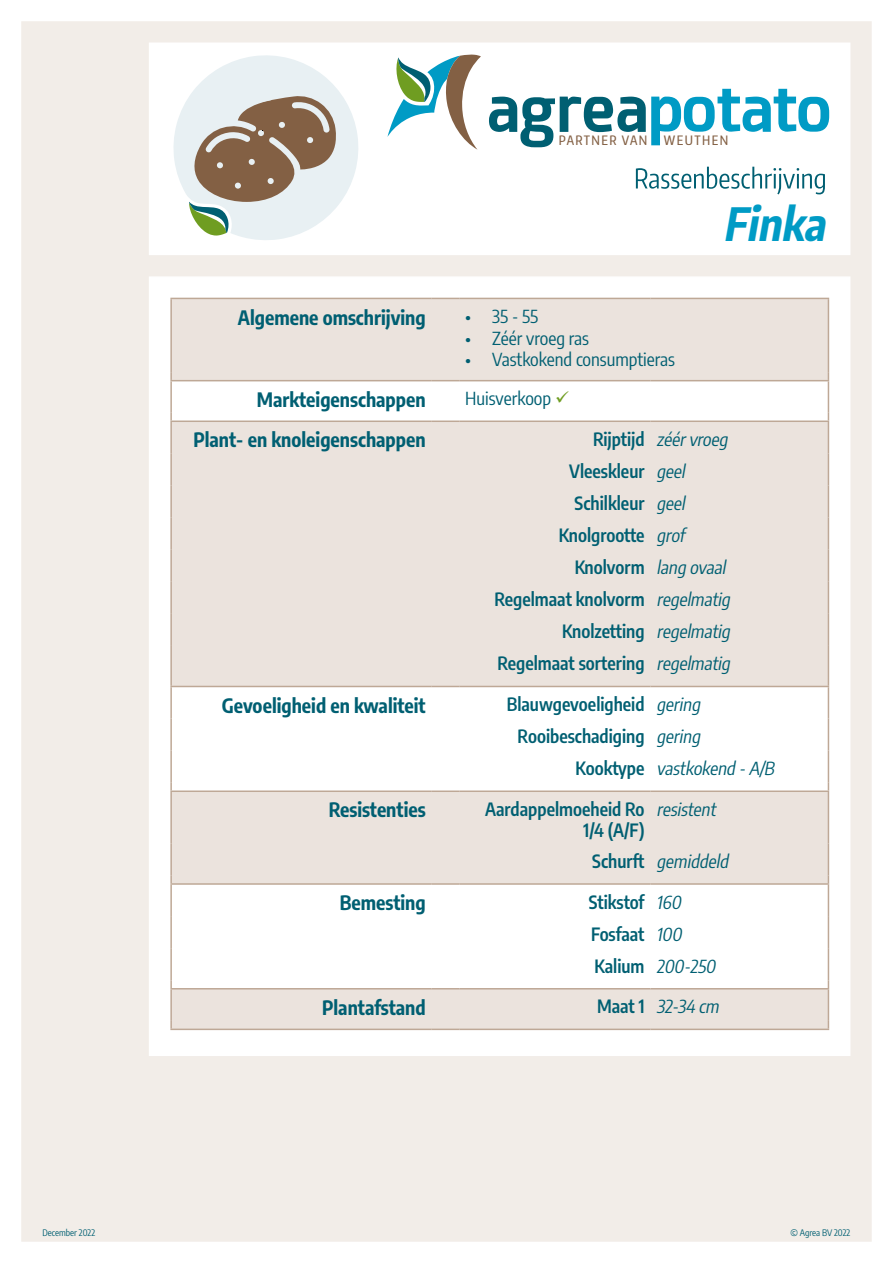
<style>
.page{position:relative;width:893px;height:1263px;background:#fff}
.page>*{position:absolute;margin:0;border:0;box-sizing:border-box;transform-origin:0 0}
.t1{font:italic 700 45px "Encode Sans Condensed";color:#009bc5}
.t2{font:700 19.5px "Encode Sans Condensed";color:#005f72}
.t3{font:600 18px/32.1px "Encode Sans Condensed";color:#005f72;text-align:right}
.t4{font:italic 18px "Encode Sans Condensed";color:#005f72}
.t5{font:18px "Encode Sans Condensed";color:#005f72}
.t6{font:500 12.9px "Encode Sans Compressed";letter-spacing:.11em;color:#836044}
.t7{font:9px "Encode Sans Condensed";color:#005f72}
.s1{color:#6f9d21}
.s2{font-weight:600;font-style:normal}
.s3{font-weight:400;font-style:italic}
</style>
<div class="page">
<div style="left:21px;top:21px;width:851px;height:1221px;background:#f2ede8"></div>
<div style="left:149px;top:43px;width:701px;height:212px;background:#fff"></div>
<svg style="left:173px;top:55px;width:185px;height:185px"></svg>
<svg style="left:387px;top:54px;width:94px;height:96px"></svg>
<svg style="left:489px;top:89px;width:340px;height:58px"></svg>
<div style="left:149px;top:276px;width:701px;height:780px;background:#fff"></div>
<svg style="left:636px;top:167px;width:189px;height:27px"></svg>
<svg style="left:172px;top:299px;width:656px;height:729px;fill:#ebe3dd"></svg>
<hr style="left:170px;top:422px;width:2px;height:31px;background:#bea896">
<hr style="left:828px;top:422px;width:1px;height:31px;background:#bea896">
<hr style="left:170px;top:453px;width:2px;height:32px;background:#bea896">
<hr style="left:828px;top:453px;width:1px;height:32px;background:#bea896">
<hr style="left:170px;top:485px;width:2px;height:32px;background:#bea896">
<hr style="left:828px;top:485px;width:1px;height:32px;background:#bea896">
<hr style="left:170px;top:517px;width:2px;height:33px;background:#bea896">
<hr style="left:828px;top:517px;width:1px;height:33px;background:#bea896">
<hr style="left:170px;top:550px;width:2px;height:32px;background:#bea896">
<hr style="left:828px;top:550px;width:1px;height:32px;background:#bea896">
<hr style="left:170px;top:582px;width:2px;height:32px;background:#bea896">
<hr style="left:828px;top:582px;width:1px;height:32px;background:#bea896">
<hr style="left:170px;top:614px;width:2px;height:32px;background:#bea896">
<hr style="left:828px;top:614px;width:1px;height:32px;background:#bea896">
<hr style="left:170px;top:646px;width:2px;height:32px;background:#bea896">
<hr style="left:828px;top:646px;width:1px;height:32px;background:#bea896">
<svg style="left:170px;top:678px;width:2px;height:8px"></svg>
<hr style="left:170px;top:298px;width:262px;height:1px;background:#bea896">
<hr style="left:170px;top:299px;width:2px;height:73px;background:#bea896">
<svg style="left:432px;top:298px;width:27px;height:1px"></svg>
<hr style="left:459px;top:298px;width:192px;height:1px;background:#bea896">
<hr style="left:651px;top:298px;width:178px;height:1px;background:#bea896">
<hr style="left:828px;top:299px;width:1px;height:73px;background:#bea896">
<svg style="left:170px;top:372px;width:2px;height:8px"></svg>
<hr style="left:170px;top:686px;width:262px;height:1px;background:#bea896">
<hr style="left:170px;top:687px;width:2px;height:31px;background:#bea896">
<svg style="left:432px;top:686px;width:27px;height:1px"></svg>
<hr style="left:459px;top:686px;width:192px;height:1px;background:#bea896">
<hr style="left:651px;top:686px;width:178px;height:1px;background:#bea896">
<hr style="left:828px;top:687px;width:1px;height:31px;background:#bea896">
<hr style="left:170px;top:718px;width:2px;height:33px;background:#bea896">
<hr style="left:828px;top:718px;width:1px;height:33px;background:#bea896">
<hr style="left:170px;top:751px;width:2px;height:32px;background:#bea896">
<hr style="left:828px;top:751px;width:1px;height:32px;background:#bea896">
<svg style="left:170px;top:783px;width:2px;height:7px"></svg>
<hr style="left:170px;top:790px;width:262px;height:2px;background:#bea896">
<hr style="left:170px;top:792px;width:2px;height:51px;background:#bea896">
<hr style="left:432px;top:790px;width:27px;height:2px;background:#bea896">
<hr style="left:459px;top:790px;width:192px;height:2px;background:#bea896">
<hr style="left:651px;top:790px;width:178px;height:2px;background:#bea896">
<hr style="left:828px;top:792px;width:1px;height:51px;background:#bea896">
<hr style="left:170px;top:843px;width:2px;height:32px;background:#bea896">
<hr style="left:828px;top:843px;width:1px;height:32px;background:#bea896">
<svg style="left:170px;top:875px;width:2px;height:8px"></svg>
<hr style="left:170px;top:883px;width:262px;height:2px;background:#bea896">
<hr style="left:170px;top:885px;width:2px;height:31px;background:#bea896">
<hr style="left:432px;top:883px;width:27px;height:2px;background:#bea896">
<hr style="left:459px;top:883px;width:192px;height:2px;background:#bea896">
<hr style="left:651px;top:883px;width:178px;height:2px;background:#bea896">
<hr style="left:828px;top:885px;width:1px;height:31px;background:#bea896">
<hr style="left:170px;top:916px;width:2px;height:32px;background:#bea896">
<hr style="left:828px;top:916px;width:1px;height:32px;background:#bea896">
<hr style="left:170px;top:948px;width:2px;height:32px;background:#bea896">
<hr style="left:828px;top:948px;width:1px;height:32px;background:#bea896">
<svg style="left:170px;top:980px;width:2px;height:8px"></svg>
<hr style="left:170px;top:380px;width:262px;height:1px;background:#bea896">
<hr style="left:170px;top:381px;width:2px;height:32px;background:#bea896">
<svg style="left:432px;top:380px;width:27px;height:1px"></svg>
<hr style="left:459px;top:380px;width:192px;height:1px;background:#bea896">
<hr style="left:651px;top:380px;width:178px;height:1px;background:#bea896">
<hr style="left:828px;top:381px;width:1px;height:32px;background:#bea896">
<svg style="left:170px;top:413px;width:2px;height:7px"></svg>
<hr style="left:170px;top:420px;width:262px;height:2px;background:#bea896">
<hr style="left:432px;top:420px;width:27px;height:2px;background:#bea896">
<hr style="left:459px;top:420px;width:192px;height:2px;background:#bea896">
<hr style="left:651px;top:420px;width:178px;height:2px;background:#bea896">
<hr style="left:170px;top:988px;width:262px;height:1px;background:#bea896">
<hr style="left:170px;top:989px;width:2px;height:32px;background:#bea896">
<svg style="left:432px;top:988px;width:27px;height:1px"></svg>
<hr style="left:459px;top:988px;width:192px;height:1px;background:#bea896">
<hr style="left:651px;top:988px;width:178px;height:1px;background:#bea896">
<hr style="left:828px;top:989px;width:1px;height:32px;background:#bea896">
<svg style="left:170px;top:1021px;width:2px;height:7px"></svg>
<hr style="left:170px;top:1028px;width:262px;height:2px;background:#bea896">
<hr style="left:432px;top:1028px;width:27px;height:2px;background:#bea896">
<hr style="left:459px;top:1028px;width:192px;height:2px;background:#bea896">
<hr style="left:651px;top:1028px;width:178px;height:2px;background:#bea896">
<p class="t6" style="left:559px;top:132px;width:90px">PARTNER VAN</p>
<p class="t6" style="left:664px;top:132px;width:66px">WEUTHEN</p>
<h1 class="t1" style="left:723px;top:190px;width:114px">Finka</h1>
<p class="t2" style="left:238px;top:302px;width:189px">Algemene omschrijving</p>
<p class="t5" style="left:465px;top:304px;width:74px">• 35 - 55</p>
<p class="t5" style="left:465px;top:325px;width:125px">• Zéér vroeg ras</p>
<p class="t5" style="left:465px;top:347px;width:211px">• Vastkokend consumptieras</p>
<p class="t2" style="left:257px;top:385px;width:170px">Markteigenschappen</p>
<p class="t5" style="left:465px;top:386px;width:105px">Huisverkoop <span class="s1">✓</span></p>
<p class="t2" style="left:193px;top:425px;width:234px">Plant- en knoleigenschappen</p>
<p class="t4" style="left:593px;top:426px;width:140px"><span class="s2">R ij p t ij d</span> zéérvroeg</p>
<p class="t3" style="left:569px;top:454px;width:121px">Vleeskleur <span class="s3">geel</span></p>
<p class="t3" style="left:575px;top:486px;width:116px">Schilkleur <span class="s3">geel</span></p>
<p class="t3" style="left:559px;top:518px;width:131px">Knolgrootte <span class="s3">grof</span></p>
<p class="t4" style="left:575px;top:555px;width:156px"><span class="s2">Knolvorm</span> lang ovaal</p>
<p class="t3" style="left:495px;top:582px;width:241px">Regelmaat knolvorm <span class="s3">regelmatig</span></p>
<p class="t3" style="left:562px;top:614px;width:173px">Knolzetting <span class="s3">regelmatig</span></p>
<p class="t3" style="left:497px;top:647px;width:238px">Regelmaat sortering <span class="s3">regelmatig</span></p>
<p class="t2" style="left:222px;top:690px;width:205px">Gevoeligheid en kwaliteit</p>
<p class="t3" style="left:507px;top:687px;width:199px">Blauwgevoeligheid <span class="s3">gering</span></p>
<p class="t3" style="left:518px;top:719px;width:188px">Rooibeschadiging <span class="s3">gering</span></p>
<p class="t4" style="left:576px;top:756px;width:204px"><span class="s2">Ko o kty p e</span> vastkokend -A/B</p>
<p class="t2" style="left:329px;top:795px;width:99px">Resistenties</p>
<p class="t3" style="left:485px;top:797px;width:161px;line-height:21.6px">Aardappelmoeheid Ro<br>1/4 (A/F)</p>
<p class="t4" style="left:657px;top:796px;width:65px">resistent</p>
<p class="t4" style="left:592px;top:849px;width:141px"><span class="s2">S c h u rft</span> gemiddeld</p>
<p class="t2" style="left:340px;top:888px;width:87px">Bemesting</p>
<p class="t3" style="left:589px;top:885px;width:132px;text-align:left">Stikstof <span class="s3">160<br></span>Fosfaat <span class="s3">100<br></span>Kalium <span class="s3">200-250</span></p>
<p class="t2" style="left:322px;top:993px;width:105px">Plantafstand</p>
<p class="t4" style="left:597px;top:994px;width:127px"><span class="s2">M a a t 1</span> 32-34 cm</p>
<p class="t7" style="left:43px;top:1226px;width:54px">December 2022</p>
<p class="t7" style="left:790px;top:1226px;width:61px">© Agrea BV 2022</p>
</div>
